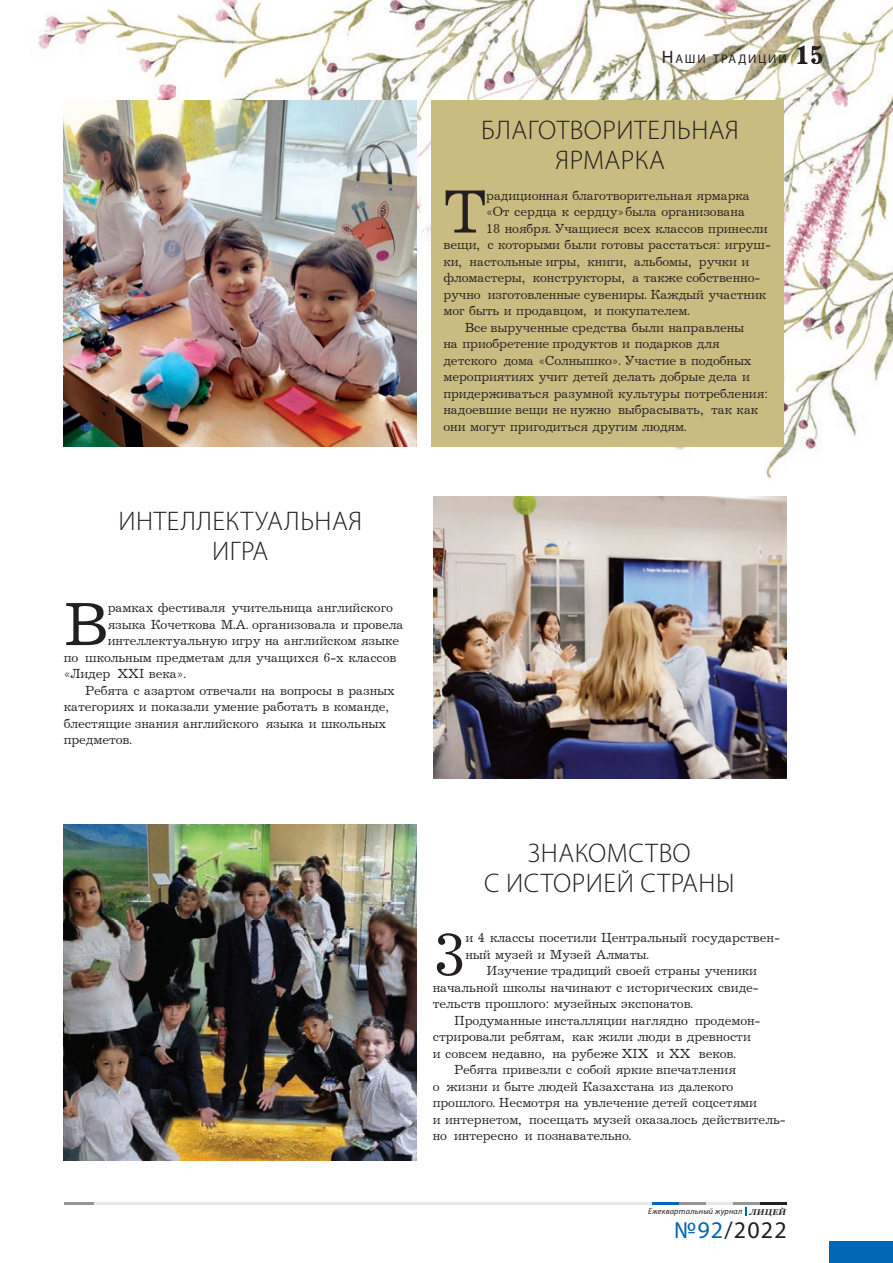
<style>
.page{position:relative;width:893px;height:1263px;background:#fff}
.page>*{position:absolute;margin:0;border:0;box-sizing:border-box;transform-origin:0 0}
.t1{font:63px "Journal";color:#231f20}
.t2{font:300 27px/30px "Myriad Pro";letter-spacing:.02em;color:#231f20;text-align:center}
.t3{font:24px "Myriad Pro";letter-spacing:.05em;color:#231f20}
.t4{font:13.5px "Journal";letter-spacing:-.01em;color:#231f20}
.t5{font:12.6px "Myriad Pro";letter-spacing:.145em;color:#231f20}
.t6{font:italic 8.25px "Myriad Pro";letter-spacing:.025em;color:#231f20}
.s1{font-size:18px}
.s2{font-family:"Journal";font-weight:700;font-size:27px}
.s3{font-family:"Georgia";font-weight:700}
.s4{color:#0166b3}
</style>
<div class="page">
<svg style="left:745px;top:1208px;width:2px;height:8px"></svg>
<hr style="left:94px;top:1202px;width:558px;height:3px;background:#e6e7e9">
<hr style="left:760px;top:1202px;width:27px;height:3px;background:#231f20">
<hr style="left:652px;top:1202px;width:27px;height:3px;background:#0166b3">
<hr style="left:733px;top:1202px;width:27px;height:3px;background:#939598">
<hr style="left:706px;top:1202px;width:27px;height:3px;background:#e6e7e9">
<hr style="left:679px;top:1202px;width:27px;height:3px;background:#939598">
<hr style="left:64px;top:1202px;width:30px;height:3px;background:#939598">
<div style="left:829px;top:1242px;width:64px;height:21px;background:#0166b3"></div>
<img style="left:38px;top:0;width:855px;height:479px">
<img style="left:797px;top:45px;width:26px;height:19px">
<div style="left:431px;top:100px;width:353px;height:346px;background:#c9bc80"></div>
<img style="left:64px;top:101px;width:353px;height:345px">
<img style="left:434px;top:497px;width:353px;height:281px">
<img style="left:64px;top:825px;width:353px;height:336px">
<h2 class="t2" style="left:118px;top:506px;width:245px">ИНТЕЛЛЕКТУАЛЬНАЯ<br>ИГРА</h2>
<h1 class="t1" style="left:64px;top:591px;width:46px">В</h1>
<p class="t4" style="left:108px;top:601px;width:287px">рамках фестиваля учительница английского</p>
<p class="t4" style="left:108px;top:617px;width:297px">языка Кочеткова М.А. организовала и провела</p>
<p class="t4" style="left:108px;top:634px;width:293px">интеллектуальную игру на английском языке</p>
<p class="t4" style="left:64px;top:650px;width:334px">по школьным предметам для учащихся 6-х классов</p>
<p class="t4" style="left:64px;top:666px;width:124px">«Лидер XXI века».</p>
<p class="t4" style="left:85px;top:683px;width:311px">Ребята с азартом отвечали на вопросы в разных</p>
<p class="t4" style="left:64px;top:699px;width:327px">категориях и показали умение работать в команде,</p>
<p class="t4" style="left:64px;top:716px;width:324px">блестящие знания английского языка и школьных</p>
<p class="t4" style="left:64px;top:732px;width:70px">предметов.</p>
<p class="t5" style="left:662px;top:51px;width:164px"><span class="s1">Н</span>АШИ ТРАДИЦИИ <span class="s2">15</span></p>
<h2 class="t2" style="left:481px;top:116px;width:259px">БЛАГОТВОРИТЕЛЬНАЯ<br>ЯРМАРКА</h2>
<h1 class="t1" style="left:443px;top:179px;width:45px">Т</h1>
<p class="t4" style="left:486px;top:188px;width:265px">радиционная благотворительная ярмарка</p>
<p class="t4" style="left:486px;top:205px;width:260px">«От сердца к сердцу» была организована</p>
<p class="t4" style="left:486px;top:221px;width:283px">18 ноября. Учащиеся всех классов принесли</p>
<p class="t4" style="left:443px;top:238px;width:329px">вещи, с которыми были готовы расстаться: игруш-</p>
<p class="t4" style="left:443px;top:254px;width:307px">ки, настольные игры, книги, альбомы, ручки и</p>
<p class="t4" style="left:443px;top:270px;width:318px">фломастеры, конструкторы, а также собственно-</p>
<p class="t4" style="left:443px;top:287px;width:324px">ручно изготовленные сувениры. Каждый участник</p>
<p class="t4" style="left:443px;top:303px;width:248px">мог быть и продавцом, и покупателем.</p>
<p class="t4" style="left:465px;top:320px;width:281px">Все вырученные средства были направлены</p>
<p class="t4" style="left:443px;top:336px;width:278px">на приобретение продуктов и подарков для</p>
<p class="t4" style="left:443px;top:353px;width:310px">детского дома «Солнышко». Участие в подобных</p>
<p class="t4" style="left:443px;top:369px;width:308px">мероприятиях учит детей делать добрые дела и</p>
<p class="t4" style="left:443px;top:386px;width:326px">придерживаться разумной культуры потребления:</p>
<p class="t4" style="left:443px;top:402px;width:316px">надоевшие вещи не нужно выбрасывать, так как</p>
<p class="t4" style="left:443px;top:419px;width:244px">они могут пригодиться другим людям.</p>
<h2 class="t2" style="left:484px;top:838px;width:252px">ЗНАКОМСТВО<br>С ИСТОРИЕЙ СТРАНЫ</h2>
<h1 class="t1" style="left:433px;top:921px;width:35px">3</h1>
<p class="t4" style="left:465px;top:931px;width:316px">и 4 классы посетили Центральный государствен-</p>
<p class="t4" style="left:465px;top:947px;width:185px">ный музей и Музей Алматы.</p>
<p class="t4" style="left:487px;top:964px;width:272px">Изучение традиций своей страны ученики</p>
<p class="t4" style="left:433px;top:980px;width:327px">начальной школы начинают с исторических свиде-</p>
<p class="t4" style="left:433px;top:996px;width:262px">тельств прошлого: музейных экспонатов.</p>
<p class="t4" style="left:454px;top:1013px;width:308px">Продуманные инсталляции наглядно продемон-</p>
<p class="t4" style="left:433px;top:1029px;width:320px">стрировали ребятам, как жили люди в древности</p>
<p class="t4" style="left:433px;top:1046px;width:305px">и совсем недавно, на рубеже XIX и XX веков.</p>
<p class="t4" style="left:454px;top:1062px;width:283px">Ребята привезли с собой яркие впечатления</p>
<p class="t4" style="left:433px;top:1079px;width:302px">о жизни и быте людей Казахстана из далекого</p>
<p class="t4" style="left:433px;top:1095px;width:326px">прошлого. Несмотря на увлечение детей соцсетями</p>
<p class="t4" style="left:433px;top:1112px;width:354px">и интернетом, посещать музей оказалось действитель-</p>
<p class="t4" style="left:433px;top:1128px;width:200px">но интересно и познавательно.</p>
<p class="t6" style="left:648px;top:1206px;width:139px">Ежеквартальный журнал <span class="s3">ЛИЦЕЙ</span></p>
<h3 class="t3" style="left:674px;top:1215px;width:114px"><span class="s4">№92</span>/2022</h3>
</div>
